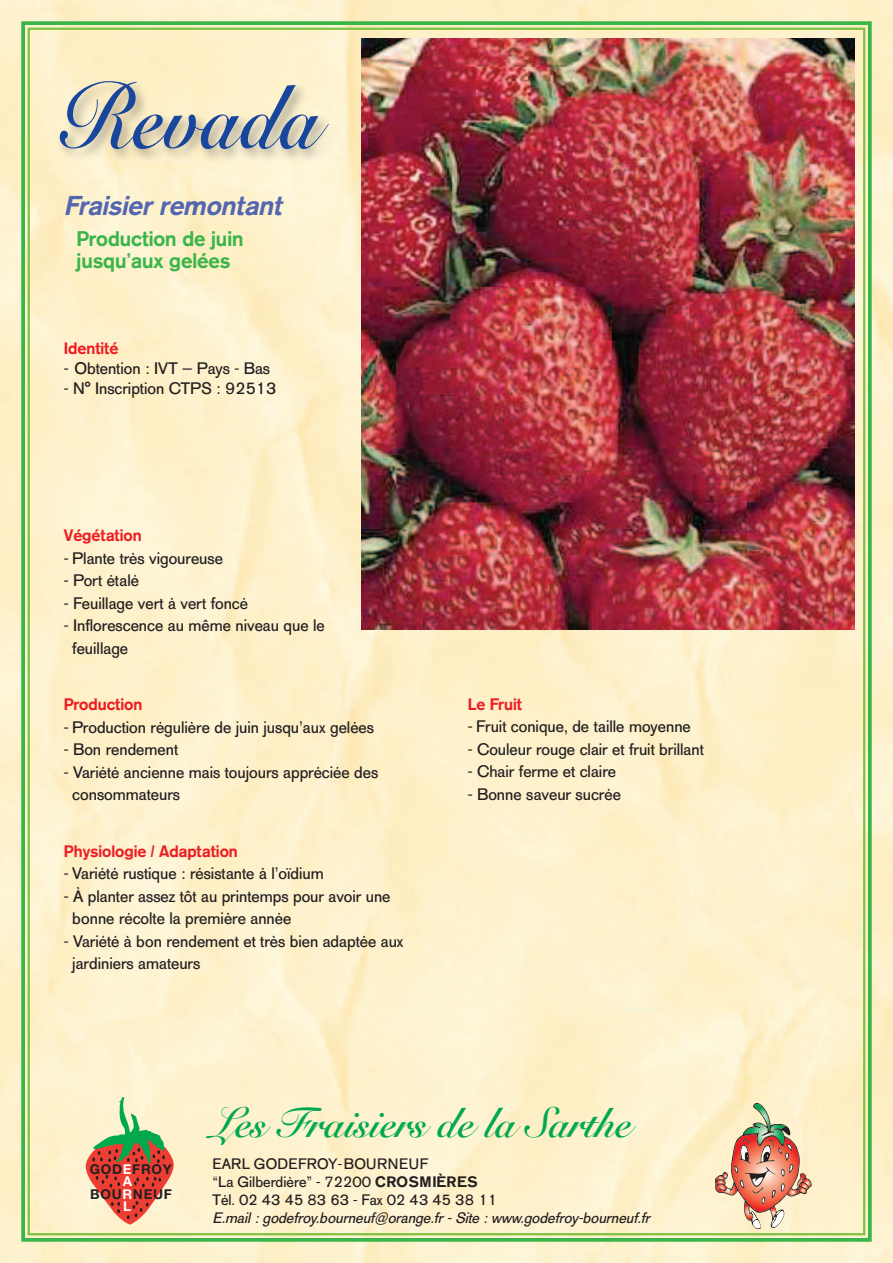
<style>
.page{position:relative;width:893px;height:1263px;background:#fff}
.page>*{position:absolute;margin:0;border:0;box-sizing:border-box;transform-origin:0 0}
.t1{font:90px "Snell Roundhand Bold Script";color:#18469d;scale:.85 1}
.t2{font:42px "Snell Roundhand Bold Script";color:#00a851;scale:.95 1}
.t3{font:italic 500 27px "AG Old Face";color:#5466af}
.t4{font:500 21px/22.5px "AG Old Face";color:#3ab54a}
.t5{font:16.5px/22.5px "AG Old Face";color:#231f20}
.t6{font:500 16.5px "AG Old Face";color:#ee1d23}
.t7{font:15px/18px "AG Old Face";color:#231f20}
.t8{font:italic 15px "AG Old Face";color:#231f20}
.t9{font:700 13.5px/12.6px "Helvetica Neue";letter-spacing:.05em;color:#231f20;text-align:center}
.s1{color:#fff}
.s2{font-weight:500}
</style>
<div class="page">
<img style="left:0;top:0;width:893px;height:1263px">
<img style="left:361px;top:38px;width:494px;height:591px">
<svg style="left:86px;top:1097px;width:88px;height:127px;background:#d69f81"></svg>
<img style="left:33px;top:68px;width:542px;height:217px">
<svg style="left:715px;top:1103px;width:97px;height:126px;background:#dfb799"></svg>
<h1 class="t1" style="left:64px;top:84px;width:303px">Revada</h1>
<h3 class="t3" style="left:64px;top:196px;width:224px">Fraisier remontant</h3>
<p class="t4" style="left:77px;top:229px;width:168px">Production de juin jusqu’aux gelées</p>
<p class="t6" style="left:64px;top:342px;width:56px">Identité</p>
<p class="t5" style="left:64px;top:359px;width:208px">- Obtention : IVT – Pays - Bas</p>
<p class="t5" style="left:64px;top:379px;width:214px">- N° Inscription CTPS : 92513</p>
<p class="t6" style="left:64px;top:529px;width:79px">Végétation</p>
<p class="t5" style="left:64px;top:548px;width:161px">- Plante très vigoureuse</p>
<p class="t5" style="left:64px;top:571px;width:77px">- Port étalé</p>
<p class="t5" style="left:64px;top:593px;width:186px">- Feuillage vert à vert foncé</p>
<p class="t5" style="left:72px;top:616px;width:254px;text-indent:-9px">- Inflorescence au même niveau que le feuillage</p>
<p class="t6" style="left:64px;top:698px;width:80px">Production</p>
<p class="t5" style="left:64px;top:717px;width:312px">- Production régulière de juin jusqu’aux gelées</p>
<p class="t5" style="left:64px;top:740px;width:116px">- Bon rendement</p>
<p class="t5" style="left:72px;top:762px;width:307px;text-indent:-9px">- Variété ancienne mais toujours appréciée des consommateurs</p>
<p class="t6" style="left:64px;top:845px;width:176px">Physiologie / Adaptation</p>
<p class="t5" style="left:64px;top:864px;width:262px">- Variété rustique : résistante à l’oïdium</p>
<p class="t5" style="left:72px;top:887px;width:320px;text-indent:-9px">- À planter assez tôt au printemps pour avoir une bonne récolte la première année</p>
<p class="t5" style="left:72px;top:932px;width:333px;text-indent:-9px">- Variété à bon rendement et très bien adaptée aux jardiniers amateurs</p>
<p class="t6" style="left:468px;top:698px;width:56px">Le Fruit</p>
<p class="t5" style="left:468px;top:717px;width:225px">- Fruit conique, de taille moyenne</p>
<p class="t5" style="left:468px;top:740px;width:238px">- Couleur rouge clair et fruit brillant</p>
<p class="t5" style="left:468px;top:762px;width:150px">- Chair ferme et claire</p>
<p class="t5" style="left:468px;top:785px;width:155px">- Bonne saveur sucrée</p>
<p class="t9" style="left:90px;top:1164px;width:84px">GOD<span class="s1">E</span>FROY<br><span class="s1">A<br></span>BOU<span class="s1">R</span>NEUF<br><span class="s1">L</span></p>
<h2 class="t2" style="left:213px;top:1107px;width:443px">Les Fraisiers de la Sarthe</h2>
<p class="t7" style="left:213px;top:1157px;width:286px">EARL GODEFROY-BOURNEUF<br>“La Gilberdière” - 72200 <span class="s2">CROSMIÈRES<br></span>Tél. 02 43 45 83 63 - Fax 02 43 45 38 11</p>
<p class="t8" style="left:213px;top:1213px;width:442px">E.mail : godefroy.bourneuf@orange.fr - Site : www.godefroy-bourneuf.fr</p>
</div>
